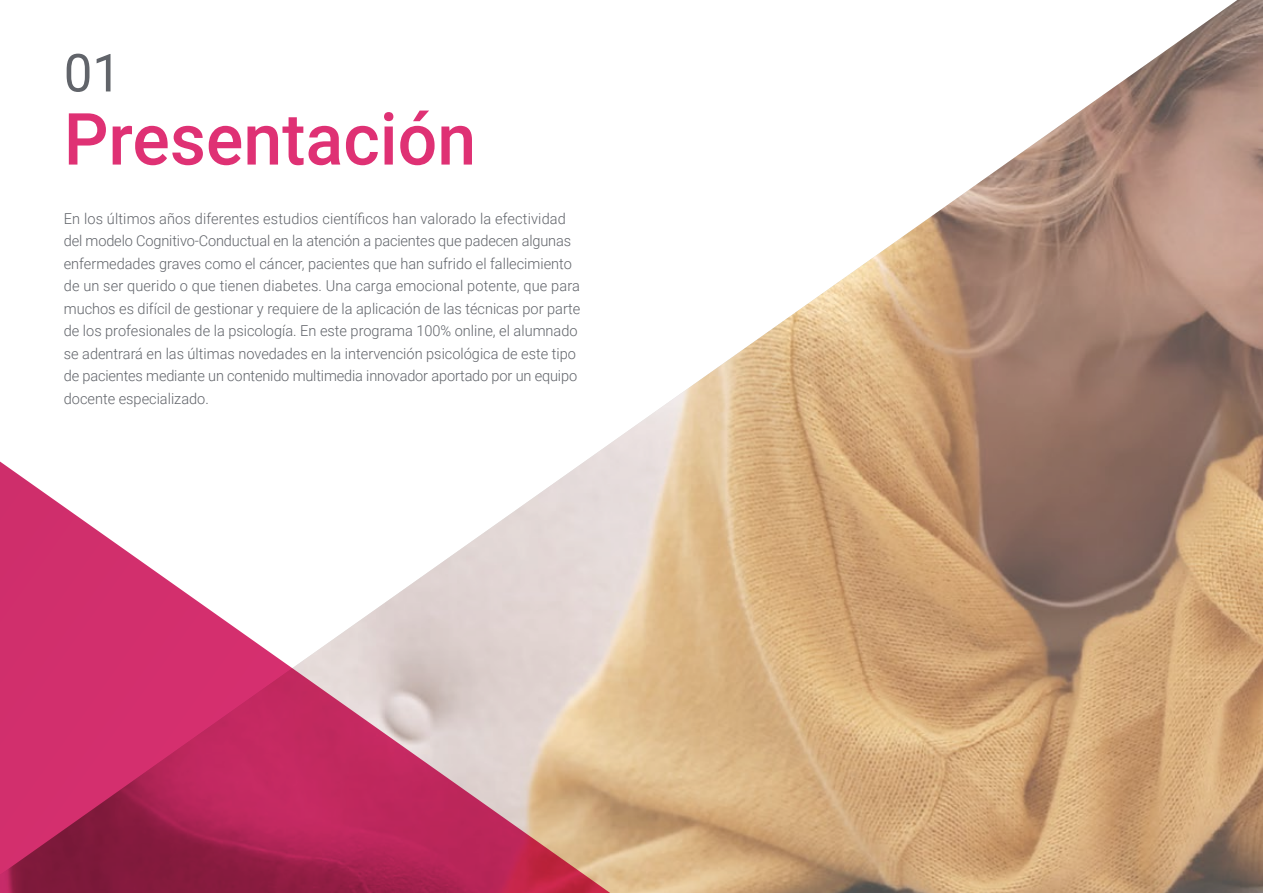
<style>
.page{position:relative;width:1263px;height:893px;background:#fff}
.page>*{position:absolute;margin:0;border:0;box-sizing:border-box;transform-origin:0 0}
.t1{font:500 72px "Roboto";color:#df3174}
.t2{font:52.5px "Roboto";color:#61646a}
.t3{font:300 15px/22.5px "Roboto";color:#61646a}
</style>
<div class="page">
<img style="left:607px;top:0;width:656px;height:893px">
<svg style="left:0;top:446px;width:640px;height:447px"></svg>
<h2 class="t2" style="left:64px;top:36px;width:59px">01</h2>
<h1 class="t1" style="left:64px;top:89px;width:414px">Presentación</h1>
<p class="t3" style="left:64px;top:207px;width:518px">En los últimos años diferentes estudios científicos han valorado la efectividad del modelo Cognitivo-Conductual en la atención a pacientes que padecen algunas enfermedades graves como el cáncer, pacientes que han sufrido el fallecimiento de un ser querido o que tienen diabetes. Una carga emocional potente, que para muchos es difícil de gestionar y requiere de la aplicación de las técnicas por parte de los profesionales de la psicología. En este programa 100% online, el alumnado se adentrará en las últimas novedades en la intervención psicológica de este tipo de pacientes mediante un contenido multimedia innovador aportado por un equipo docente especializado.</p>
</div>
